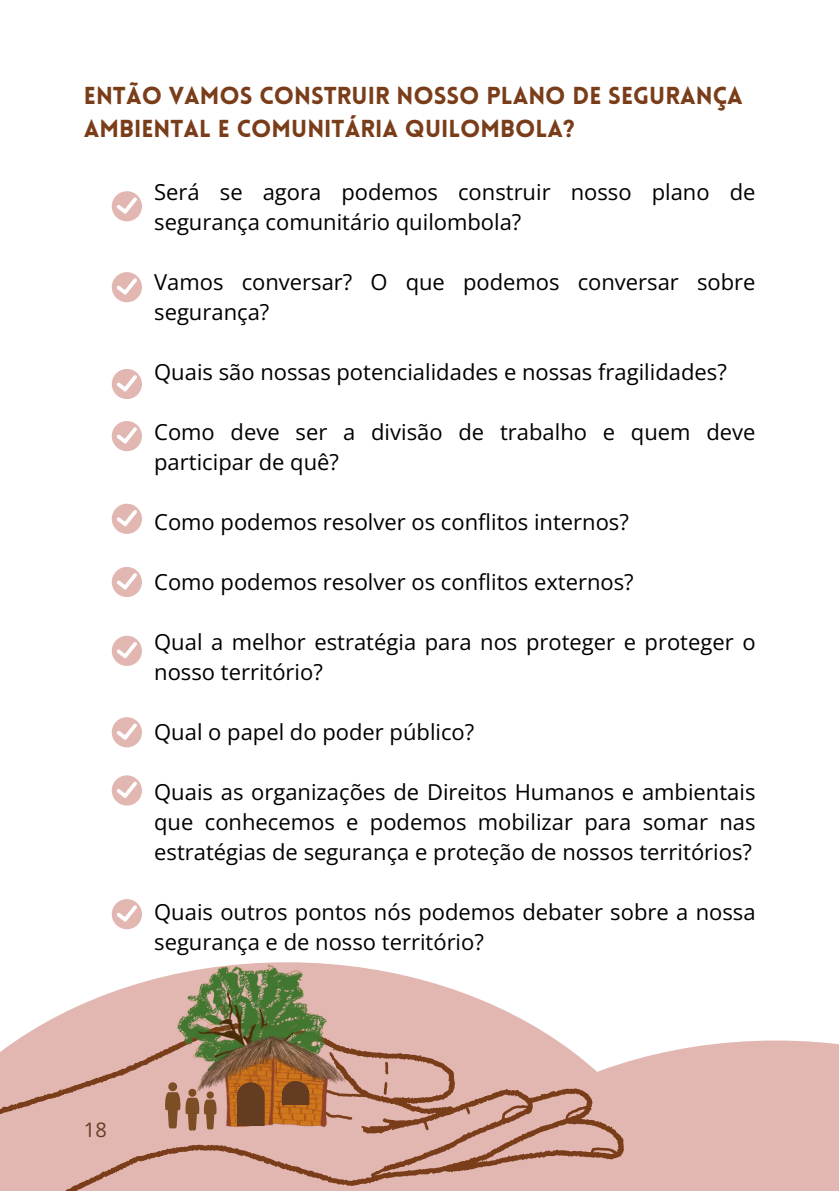
<style>
.page{position:relative;width:839px;height:1191px;background:#fff}
.page>*{position:absolute;margin:0;border:0;box-sizing:border-box;transform-origin:0 0}
.t1{font:900 24px/33px "Lovelo";color:#7a3d1a}
.t2{font:22px/30px "Open Sans";color:#000}
.t3{font:20px "Open Sans";color:#643c21}
</style>
<div class="page">
<div style="left:370px;top:1041px;width:468px;height:150px;background:#e2b6b1"></div>
<svg style="left:45px;top:965px;width:647px;height:98px"></svg>
<div style="left:112px;top:191px;width:30px;height:30px;background:#e2b6b1;border-radius:50%"></div>
<svg style="left:116px;top:197px;width:21px;height:17px"></svg>
<div style="left:112px;top:272px;width:30px;height:30px;background:#e2b6b1;border-radius:50%"></div>
<svg style="left:116px;top:278px;width:21px;height:17px"></svg>
<div style="left:112px;top:369px;width:30px;height:30px;background:#e2b6b1;border-radius:50%"></div>
<svg style="left:117px;top:375px;width:20px;height:17px"></svg>
<div style="left:112px;top:421px;width:30px;height:30px;background:#e2b6b1;border-radius:50%"></div>
<svg style="left:116px;top:427px;width:21px;height:17px"></svg>
<div style="left:112px;top:567px;width:30px;height:30px;background:#e2b6b1;border-radius:50%"></div>
<svg style="left:117px;top:573px;width:20px;height:17px"></svg>
<div style="left:112px;top:504px;width:30px;height:30px;background:#e2b6b1;border-radius:50%"></div>
<svg style="left:117px;top:510px;width:20px;height:17px"></svg>
<div style="left:112px;top:717px;width:30px;height:30px;background:#e2b6b1;border-radius:50%"></div>
<svg style="left:116px;top:723px;width:21px;height:17px"></svg>
<div style="left:112px;top:775px;width:30px;height:30px;background:#e2b6b1;border-radius:50%"></div>
<svg style="left:117px;top:781px;width:20px;height:17px"></svg>
<svg style="left:0;top:1023px;width:624px;height:168px"></svg>
<img style="left:176px;top:962px;width:167px;height:120px">
<img style="left:269px;top:1182px;width:69px;height:9px">
<img style="left:190px;top:1015px;width:175px;height:167px">
<svg style="left:237px;top:1083px;width:27px;height:43px"></svg>
<svg style="left:282px;top:1081px;width:27px;height:23px"></svg>
<svg style="left:164px;top:1082px;width:53px;height:49px;background:#b0846e"></svg>
<div style="left:112px;top:636px;width:30px;height:30px;background:#e2b6b1;border-radius:50%"></div>
<svg style="left:117px;top:642px;width:20px;height:17px"></svg>
<div style="left:112px;top:899px;width:30px;height:30px;background:#e2b6b1;border-radius:50%"></div>
<svg style="left:116px;top:905px;width:21px;height:17px"></svg>
<p class="t1" style="left:84px;top:79px;width:660px">ENTÃO VAMOS CONSTRUIR NOSSO PLANO DE SEGURANÇA<br>AMBIENTAL E COMUNITÁRIA QUILOMBOLA?</p>
<p class="t2" style="left:154px;top:176px;width:603px">Será se agora podemos construir nosso plano de segurança comunitário quilombola?</p>
<p class="t2" style="left:154px;top:266px;width:603px">Vamos conversar? O que podemos conversar sobre segurança?</p>
<p class="t2" style="left:154px;top:356px;width:574px">Quais são nossas potencialidades e nossas fragilidades?</p>
<p class="t2" style="left:154px;top:416px;width:603px">Como deve ser a divisão de trabalho e quem deve participar de quê?</p>
<p class="t2" style="left:154px;top:506px;width:476px">Como podemos resolver os conflitos internos?</p>
<p class="t2" style="left:154px;top:566px;width:481px">Como podemos resolver os conflitos externos?</p>
<p class="t2" style="left:154px;top:626px;width:603px">Qual a melhor estratégia para nos proteger e proteger o nosso território?</p>
<p class="t2" style="left:154px;top:716px;width:322px">Qual o papel do poder público?</p>
<p class="t2" style="left:154px;top:776px;width:603px;text-align:justify">Quais as organizações de Direitos Humanos e ambientais que conhecemos e podemos mobilizar para somar nas estratégias de segurança e proteção de nossos territórios?</p>
<p class="t2" style="left:154px;top:896px;width:603px">Quais outros pontos nós podemos debater sobre a nossa segurança e de nosso território?</p>
<p class="t3" style="left:84px;top:1117px;width:24px">18</p>
</div>
